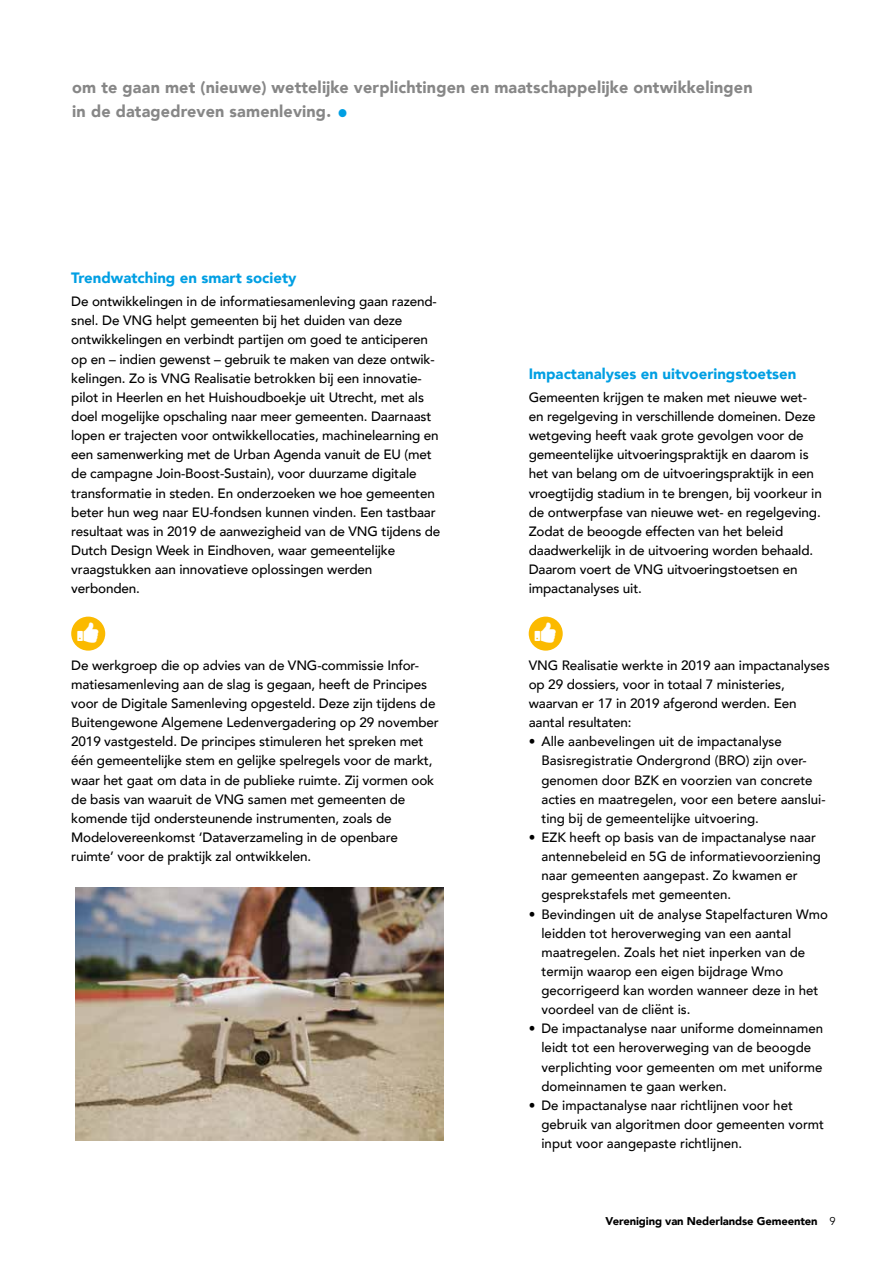
<style>
.page{position:relative;width:893px;height:1263px;background:#fff}
.page>*{position:absolute;margin:0;border:0;box-sizing:border-box;transform-origin:0 0}
.t1{font:900 22.5px "Avenir";color:#009fe3}
.t2{font:900 16.5px/24px "Avenir";letter-spacing:.01em;color:#878787}
.t3{font:900 15px "Avenir";color:#009fe3}
.t4{font:500 13.5px/19.2px "Avenir";letter-spacing:-.01em;color:#000}
.t5{font:900 11.25px "Avenir";letter-spacing:-.01em;color:#000}
.s1{font-weight:400}
</style>
<div class="page">
<div style="left:71px;top:617px;width:34px;height:34px;background:#fbba00;border-radius:50%"></div>
<div style="left:529px;top:617px;width:34px;height:34px;background:#fbba00;border-radius:50%"></div>
<img style="left:76px;top:888px;width:367px;height:253px">
<p class="t2" style="left:72px;top:75px;width:682px">om te gaan met (nieuwe) wettelijke verplichtingen en maatschappelijke ontwikkelingen in de datagedreven samenleving.</p>
<h1 class="t1" style="left:337px;top:94px;width:13px">•</h1>
<p class="t3" style="left:71px;top:265px;width:227px">Trendwatching en smart society</p>
<p class="t4" style="left:71px;top:291px;width:371px">De ontwikkelingen in de informatiesamenleving gaan razend&shy;snel. De VNG helpt gemeenten bij het duiden van deze ontwikkelingen en verbindt partijen om goed te anticiperen op en – indien gewenst – gebruik te maken van deze ontwik&shy;kelingen. Zo is VNG Realisatie betrokken bij een innovatie&shy;pilot in Heerlen en het Huishoudboekje uit Utrecht, met als doel mogelijke opschaling naar meer gemeenten. Daarnaast lopen er trajecten voor ontwikkellocaties, machinelearning en een samenwerking met de Urban Agenda vanuit de EU (met de campagne Join-Boost-Sustain), voor duurzame digitale transformatie in steden. En onderzoeken we hoe gemeenten beter hun weg naar EU-fondsen kunnen vinden. Een tastbaar resultaat was in 2019 de aanwezigheid van de VNG tijdens de Dutch Design Week in Eindhoven, waar gemeentelijke vraagstukken aan innovatieve oplossingen werden verbonden.</p>
<p class="t4" style="left:71px;top:655px;width:369px">De werkgroep die op advies van de VNG-commissie Infor&shy;matiesamenleving aan de slag is gegaan, heeft de Principes voor de Digitale Samenleving opgesteld. Deze zijn tijdens de Buitengewone Algemene Ledenvergadering op 29 november 2019 vastgesteld. De principes stimuleren het spreken met één gemeentelijke stem en gelijke spelregels voor de markt, waar het gaat om data in de publieke ruimte. Zij vormen ook de basis van waaruit de VNG samen met gemeenten de komende tijd ondersteunende instrumenten, zoals de Modelovereenkomst ‘Dataverzameling in de openbare ruimte’ voor de praktijk zal ontwikkelen.</p>
<p class="t3" style="left:529px;top:360px;width:269px">Impactanalyses en uitvoeringstoetsen</p>
<p class="t4" style="left:529px;top:387px;width:295px">Gemeenten krijgen te maken met nieuwe wet&shy;en regelgeving in verschillende domeinen. Deze wetgeving heeft vaak grote gevolgen voor de gemeentelijke uitvoeringspraktijk en daarom is het van belang om de uitvoeringspraktijk in een vroegtijdig stadium in te brengen, bij voorkeur in de ontwerpfase van nieuwe wet- en regelgeving.<br>Zodat de beoogde effecten van het beleid daadwerkelijk in de uitvoering worden behaald.<br>Daarom voert de VNG uitvoeringstoetsen en impactanalyses uit.</p>
<p class="t4" style="left:529px;top:655px;width:302px">VNG Realisatie werkte in 2019 aan impactanalyses op 29 dossiers, voor in totaal 7 ministeries, waarvan er 17 in 2019 afgerond werden. Een aantal resultaten:</p>
<p class="t4" style="left:541px;top:731px;width:286px;text-indent:-13px">• Alle aanbevelingen uit de impactanalyse Basisregistratie Ondergrond (BRO) zijn over&shy;genomen door BZK en voorzien van concrete acties en maatregelen, voor een betere aanslui&shy;ting bij de gemeentelijke uitvoering.</p>
<p class="t4" style="left:541px;top:827px;width:281px;text-indent:-13px">• EZK heeft op basis van de impactanalyse naar antennebeleid en 5G de informatievoorziening naar gemeenten aangepast. Zo kwamen er gesprekstafels met gemeenten.</p>
<p class="t4" style="left:541px;top:903px;width:288px;text-indent:-13px">• Bevindingen uit de analyse Stapelfacturen Wmo leidden tot heroverweging van een aantal maatregelen. Zoals het niet inperken van de termijn waarop een eigen bijdrage Wmo gecorrigeerd kan worden wanneer deze in het voordeel van de cliënt is.</p>
<p class="t4" style="left:541px;top:1018px;width:283px;text-indent:-13px">• De impactanalyse naar uniforme domeinnamen leidt tot een heroverweging van de beoogde verplichting voor gemeenten om met uniforme domeinnamen te gaan werken.</p>
<p class="t4" style="left:541px;top:1095px;width:284px;text-indent:-13px">• De impactanalyse naar richtlijnen voor het gebruik van algoritmen door gemeenten vormt input voor aangepaste richtlijnen.</p>
<p class="t5" style="left:606px;top:1211px;width:231px">Vereniging van Nederlandse Gemeenten <span class="s1">9</span></p>
</div>
